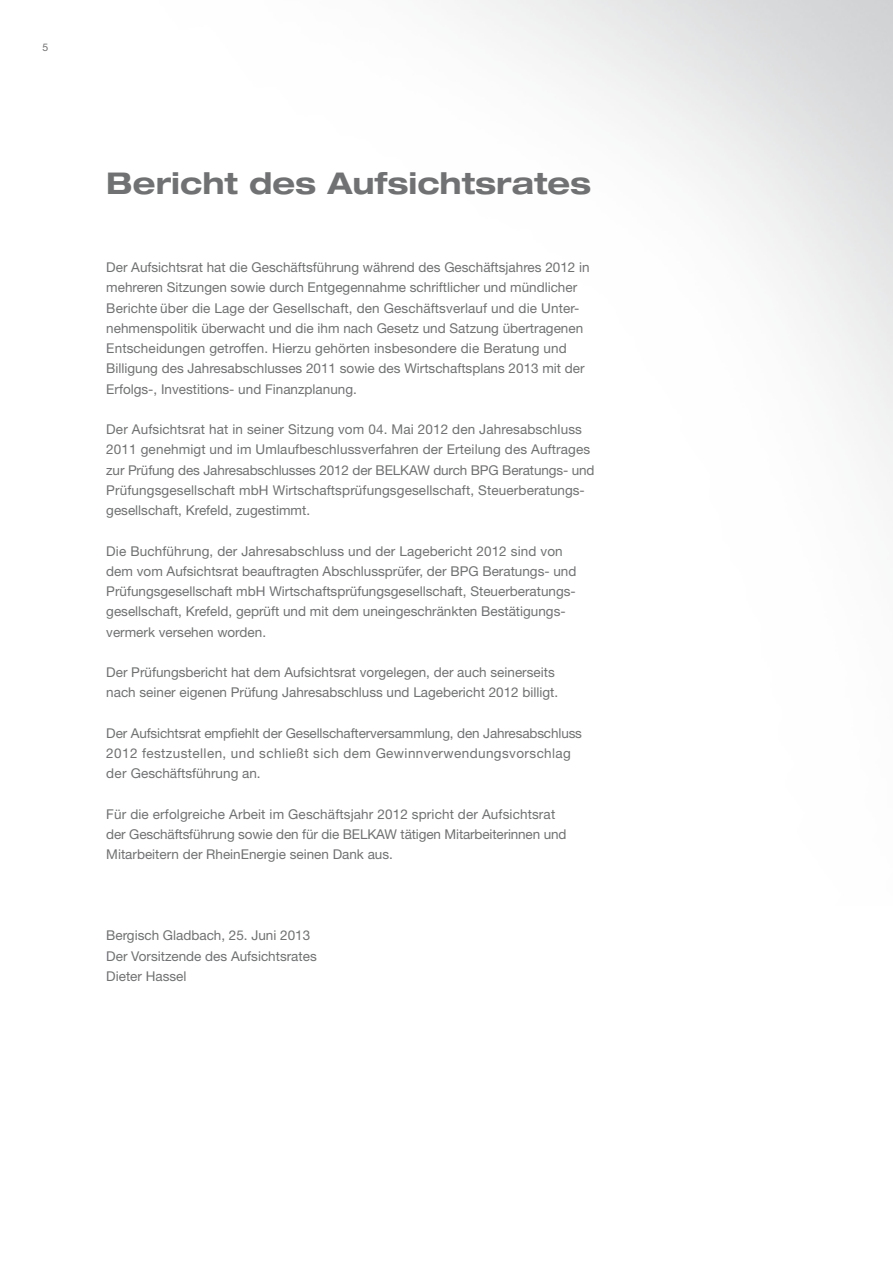
<style>
.page{position:relative;width:893px;height:1263px;background:#fff}
.page>*{position:absolute;margin:0;border:0;box-sizing:border-box;transform-origin:0 0}
.t1{font:700 expanded 30px "Helvetica Neue";color:#707172}
.t2{font:13.5px/20.2px "Helvetica Neue";color:#707172}
.t3{font:10.5px "Helvetica Neue";color:#707172}
</style>
<div class="page">
<p class="t3" style="left:43px;top:41px;width:7px">5</p>
<h1 class="t1" style="left:106px;top:164px;width:486px">Bericht des Aufsichtsrates</h1>
<p class="t2" style="left:106px;top:257px;width:485px">Der Aufsichtsrat hat die Geschäftsführung während des Geschäftsjahres 2012 in mehreren Sitzungen sowie durch Entgegennahme schriftlicher und mündlicher Berichte über die Lage der Gesellschaft, den Geschäftsverlauf und die Unter&shy;nehmenspolitik überwacht und die ihm nach Gesetz und Satzung übertragenen Entscheidungen getroffen. Hierzu gehörten insbesondere die Beratung und Billigung des Jahresabschlusses 2011 sowie des Wirtschaftsplans 2013 mit der Erfolgs-, Investitions- und Finanzplanung.</p>
<p class="t2" style="left:106px;top:419px;width:490px">Der Aufsichtsrat hat in seiner Sitzung vom 04. Mai 2012 den Jahresabschluss 2011 genehmigt und im Umlaufbeschlussverfahren der Erteilung des Auftrages zur Prüfung des Jahresabschlusses 2012 der BELKAW durch BPG Beratungs- und Prüfungsgesellschaft mbH Wirtschaftsprüfungsgesellschaft, Steuerberatungs&shy;gesellschaft, Krefeld, zugestimmt.</p>
<p class="t2" style="left:106px;top:541px;width:472px">Die Buchführung, der Jahresabschluss und der Lagebericht 2012 sind von dem vom Aufsichtsrat beauftragten Abschlussprüfer, der BPG Beratungs- und Prüfungsgesellschaft mbH Wirtschaftsprüfungsgesellschaft, Steuerberatungs&shy;gesellschaft, Krefeld, geprüft und mit dem uneingeschränkten Bestätigungs&shy;vermerk versehen worden.</p>
<p class="t2" style="left:106px;top:662px;width:453px">Der Prüfungsbericht hat dem Aufsichtsrat vorgelegen, der auch seinerseits nach seiner eigenen Prüfung Jahresabschluss und Lagebericht 2012 billigt.</p>
<p class="t2" style="left:106px;top:723px;width:477px">Der Aufsichtsrat empfiehlt der Gesellschafterversammlung, den Jahresabschluss<br>2012 festzustellen, und schließt sich dem Gewinnverwendungsvorschlag der Geschäftsführung an.</p>
<p class="t2" style="left:106px;top:804px;width:462px">Für die erfolgreiche Arbeit im Geschäftsjahr 2012 spricht der Aufsichtsrat der Geschäftsführung sowie den für die BELKAW tätigen Mitarbeiterinnen und<br>Mitarbeitern der RheinEnergie seinen Dank aus.</p>
<p class="t2" style="left:106px;top:925px;width:212px">Bergisch Gladbach, 25. Juni 2013<br>Der Vorsitzende des Aufsichtsrates<br>Dieter Hassel</p>
</div>
